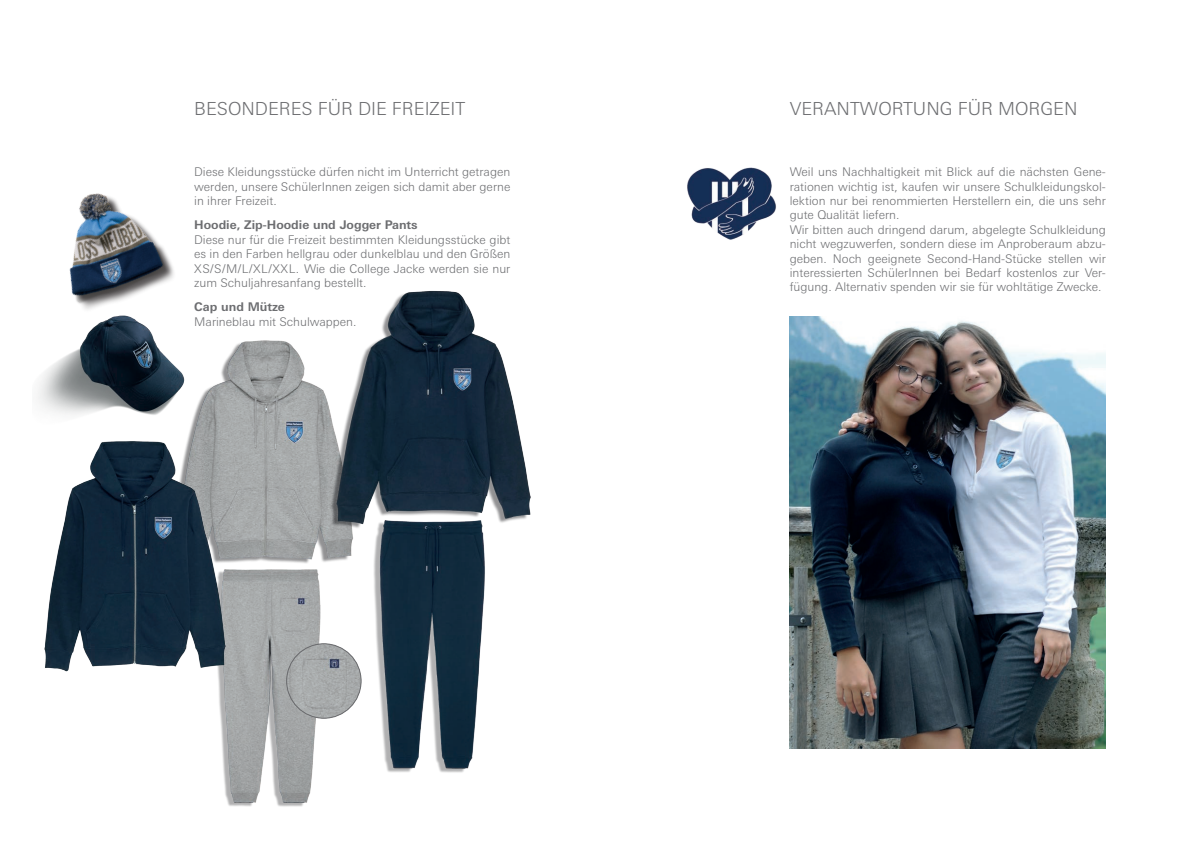
<style>
.page{position:relative;width:1191px;height:842px;background:#fff}
.page>*{position:absolute;margin:0;border:0;box-sizing:border-box;transform-origin:0 0}
.t1{font:300 18px "Univers Next Pro";color:#6d6e71}
.t2{font:300 12px/14.4px "Univers Next Pro";color:#6d6e71;text-align:justify}
.t3{font:700 12px "Univers Next Pro";color:#6d6e71}
</style>
<div class="page">
<img style="left:38px;top:340px;width:137px;height:66px">
<img style="left:69px;top:193px;width:105px;height:147px">
<img style="left:218px;top:593px;width:133px;height:214px">
<img style="left:175px;top:340px;width:176px;height:253px">
<img style="left:43px;top:406px;width:200px;height:280px">
<img style="left:351px;top:542px;width:134px;height:231px">
<img style="left:318px;top:290px;width:213px;height:252px">
<img style="left:687px;top:167px;width:89px;height:73px">
<img style="left:789px;top:316px;width:317px;height:432px">
<img style="left:287px;top:644px;width:74px;height:74px;border-radius:37px">
<div style="left:286px;top:643px;width:75px;height:75px;border:1px solid #6d6e71;border-radius:50%"></div>
<h1 class="t1" style="left:194px;top:99px;width:273px">BESONDERES FÜR DIE FREIZEIT</h1>
<h1 class="t1" style="left:789px;top:99px;width:289px">VERANTWORTUNG FÜR MORGEN</h1>
<p class="t2" style="left:194px;top:165px;width:318px">Diese Kleidungsstücke dürfen nicht im Unterricht getragen werden, unsere SchülerInnen zeigen sich damit aber gerne in ihrer Freizeit.</p>
<p class="t3" style="left:194px;top:219px;width:225px">Hoodie, Zip-Hoodie und Jogger Pants</p>
<p class="t2" style="left:194px;top:232px;width:318px">Diese nur für die Freizeit bestimmten Kleidungsstücke gibt es in den Farben hellgrau oder dunkelblau und den Größen XS/S/M/L/XL/XXL. Wie die College Jacke werden sie nur zum Schuljahresanfang bestellt.</p>
<p class="t3" style="left:194px;top:301px;width:92px">Cap und Mütze</p>
<p class="t2" style="left:194px;top:314px;width:164px">Marineblau mit Schulwappen.</p>
<p class="t2" style="left:789px;top:165px;width:318px;text-align:left">Weil uns Nachhaltigkeit mit Blick auf die nächsten Gene&shy;rationen wichtig ist, kaufen wir unsere Schulkleidungskol&shy;lektion nur bei renommierten Herstellern ein, die uns sehr gute Qualität liefern.<br>Wir bitten auch dringend darum, abgelegte Schulkleidung nicht wegzuwerfen, sondern diese im Anproberaum abzu&shy;geben. Noch geeignete Second-Hand-Stücke stellen wir interessierten SchülerInnen bei Bedarf kostenlos zur Ver&shy;fügung. Alternativ spenden wir sie für wohltätige Zwecke.</p>
</div>
